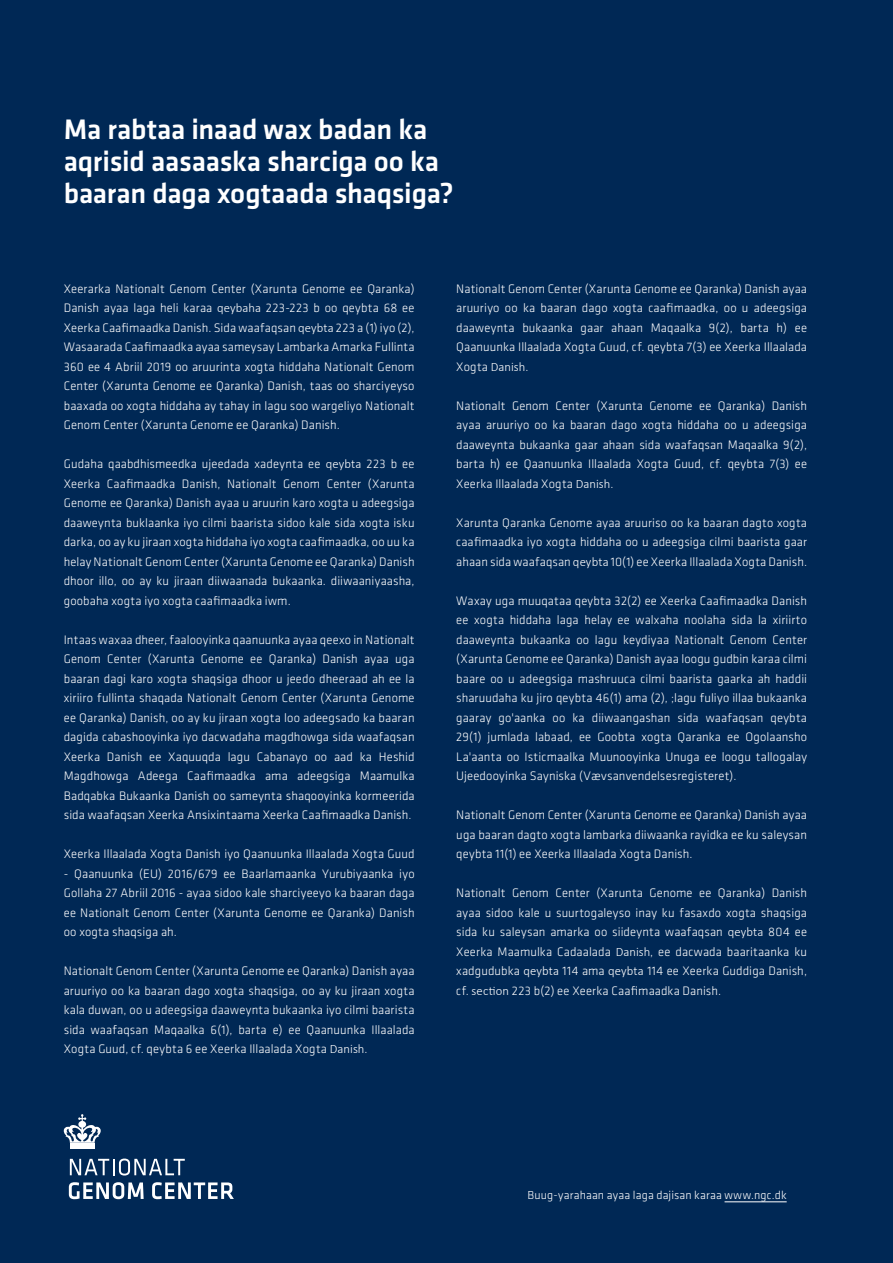
<style>
.page{position:relative;width:893px;height:1263px;background:#002855}
.page>*{position:absolute;margin:0;border:0;box-sizing:border-box;transform-origin:0 0}
.Klavika___Overskrift{font:500 29.25px/32.2px "Klavika Basic";letter-spacing:-.01em;color:#fff}
.Klavika___Brød{font:300 12.75px/19.5px "Klavika Basic";letter-spacing:.01em;color:#fff;text-align:justify}
.Klavika___Kolofon_og{font:300 12px "Klavika Basic";letter-spacing:.01em;color:#fff}
.s1{font-family:"Calibri"}
</style>
<div class="page">
<svg style="left:69px;top:1182px;width:75px;height:17px"></svg>
<svg style="left:152px;top:1182px;width:82px;height:17px"></svg>
<svg style="left:70px;top:1158px;width:115px;height:17px"></svg>
<div style="left:70px;top:1144px;width:25px;height:5px;background:#fff"></div>
<svg style="left:64px;top:1114px;width:37px;height:29px"></svg>
<hr style="left:725px;top:1201px;width:62px;height:1px;background:#fff">
<p class="Klavika___Overskrift" style="left:64px;top:112px;width:391px">Ma rabtaa inaad wax badan ka aqrisid aasaaska sharciga oo ka baaran daga xogtaada shaqsiga?</p>
<p class="Klavika___Brød" style="left:64px;top:278px;width:352px">Xeerarka Nationalt Genom Center (Xarunta Genome ee Qaranka)<br>Danish ayaa laga heli karaa <span class="s1">qeybaha</span> 223-223 b oo qeybta 68 ee Xeerka Caafimaadka Danish. Sida waafaqsan <span class="s1">qeybta</span> 223 a (1) iyo (2), Wasaarada Caafimaadka ayaa sameysay Lambarka Amarka Fullinta 360 ee 4 Abriil 2019 oo aruurinta xogta hiddaha Nationalt Genom Center (Xarunta Genome ee Qaranka) Danish, taas oo sharciyeyso baaxada oo xogta hiddaha ay tahay in lagu soo wargeliyo Nationalt Genom Center (Xarunta Genome ee Qaranka) Danish.</p>
<p class="Klavika___Brød" style="left:64px;top:454px;width:352px">Gudaha qaabdhismeedka ujeedada xadeynta ee <span class="s1">qeybta</span> 223 b ee Xeerka Caafimaadka Danish, Nationalt Genom Center (Xarunta Genome ee Qaranka) Danish ayaa u aruurin karo xogta u adeegsiga daaweynta buklaanka iyo cilmi baarista sidoo kale sida xogta isku darka, oo ay ku jiraan xogta hiddaha iyo xogta caafimaadka, oo uu ka helay Nationalt Genom Center (Xarunta Genome ee Qaranka) Danish dhoor illo, oo ay ku jiraan diiwaanada bukaanka. diiwaaniyaasha, goobaha xogta iyo xogta caafimaadka iwm.</p>
<p class="Klavika___Brød" style="left:64px;top:629px;width:352px">Intaas waxaa dheer, faalooyinka qaanuunka ayaa qeexo in Nationalt Genom Center (Xarunta Genome ee Qaranka) Danish ayaa uga baaran dagi karo xogta shaqsiga dhoor u jeedo dheeraad ah ee la xiriiro fullinta shaqada Nationalt Genom Center (Xarunta Genome ee Qaranka) Danish, oo ay ku jiraan xogta loo adeegsado ka baaran dagida cabashooyinka iyo dacwadaha magdhowga sida waafaqsan Xeerka Danish ee Xaquuqda lagu Cabanayo oo aad ka Heshid Magdhowga Adeega Caafimaadka ama adeegsiga Maamulka Badqabka Bukaanka Danish oo sameynta shaqooyinka kormeerida sida waafaqsan Xeerka Ansixintaama Xeerka Caafimaadka Danish.</p>
<p class="Klavika___Brød" style="left:64px;top:844px;width:352px">Xeerka Illaalada Xogta Danish iyo Qaanuunka Illaalada Xogta Guud</p>
<p class="Klavika___Brød" style="left:64px;top:863px;width:352px">- Qaanuunka (EU) 2016/679 ee Baarlamaanka Yurubiyaanka iyo Gollaha 27 Abriil 2016 - ayaa sidoo kale sharciyeeyo ka baaran daga ee Nationalt Genom Center (Xarunta Genome ee Qaranka) Danish oo xogta shaqsiga ah.</p>
<p class="Klavika___Brød" style="left:64px;top:961px;width:352px">Nationalt Genom Center (Xarunta Genome ee Qaranka) Danish ayaa aruuriyo oo ka baaran dago xogta shaqsiga, oo ay ku jiraan xogta kala duwan, oo u adeegsiga daaweynta bukaanka iyo cilmi baarista sida waafaqsan Maqaalka 6(1), barta e) ee Qaanuunka Illaalada Xogta Guud, cf. qeybta 6 ee Xeerka Illaalada Xogta <span class="s1">Danish</span>.</p>
<p class="Klavika___Brød" style="left:456px;top:278px;width:352px">Nationalt Genom Center (Xarunta Genome ee Qaranka) Danish ayaa aruuriyo oo ka baaran dago xogta caafimaadka, oo u adeegsiga daaweynta bukaanka gaar ahaan Maqaalka 9(2), barta h) ee Qaanuunka Illaalada Xogta Guud, cf. qeybta 7(3) ee Xeerka Illaalada Xogta <span class="s1">Danish</span>.</p>
<p class="Klavika___Brød" style="left:456px;top:395px;width:352px">Nationalt Genom Center (Xarunta Genome ee Qaranka) Danish ayaa aruuriyo oo ka baaran dago xogta hiddaha oo u adeegsiga daaweynta bukaanka gaar ahaan sida waafaqsan Maqaalka 9(2), barta h) ee Qaanuunka Illaalada Xogta Guud, cf. qeybta 7(3) ee Xeerka Illaalada Xogta <span class="s1">Danish</span>.</p>
<p class="Klavika___Brød" style="left:456px;top:512px;width:352px">Xarunta Qaranka Genome ayaa aruuriso oo ka baaran dagto xogta caafimaadka iyo xogta hiddaha oo u adeegsiga cilmi baarista gaar ahaan sida waafaqsan <span class="s1">qeybta</span> 10(1) ee Xeerka Illaalada Xogta Danish.</p>
<p class="Klavika___Brød" style="left:456px;top:590px;width:352px">Waxay uga muuqataa qeybta 32(2) ee Xeerka Caafimaadka Danish ee xogta hiddaha laga helay ee walxaha noolaha sida la xiriirto daaweynta bukaanka oo lagu keydiyaa Nationalt Genom Center (Xarunta Genome ee Qaranka) Danish ayaa loogu gudbin karaa cilmi baare oo u adeegsiga mashruuca cilmi baarista gaarka ah haddii sharuudaha ku jiro qeybta 46(1) ama (2), ;lagu fuliyo illaa bukaanka gaaray go'aanka oo ka diiwaangashan sida waafaqsan qeybta 29(1) jumlada labaad, ee Goobta xogta Qaranka ee Ogolaansho La'aanta oo Isticmaalka Muunooyinka Unuga ee loogu tallogalay Ujeedooyinka Sayniska (Vævsanvendelsesregisteret).</p>
<p class="Klavika___Brød" style="left:456px;top:805px;width:352px">Nationalt Genom Center (Xarunta Genome ee Qaranka) Danish ayaa uga baaran dagto xogta lambarka diiwaanka rayidka ee ku saleysan qeybta 11(1) ee Xeerka Illaalada Xogta Danish.</p>
<p class="Klavika___Brød" style="left:456px;top:883px;width:352px">Nationalt Genom Center (Xarunta Genome ee Qaranka) Danish ayaa sidoo kale u suurtogaleyso inay ku fasaxdo xogta shaqsiga sida ku saleysan amarka oo siideynta waafaqsan <span class="s1">qeybta</span> 804 ee Xeerka Maamulka Cadaalada <span class="s1">Danish</span>, ee dacwada baaritaanka ku xadgudubka <span class="s1">qeybta</span> 114 ama <span class="s1">qeybta</span> 114 ee Xeerka Guddiga Danish, cf. <span class="s1">section</span> 223 b(2) ee Xeerka Caafimaadka Danish.</p>
<p class="Klavika___Kolofon_og" style="left:527px;top:1188px;width:261px">Buug-yarahaan ayaa laga dajisan karaa www.ngc.dk</p>
</div>
